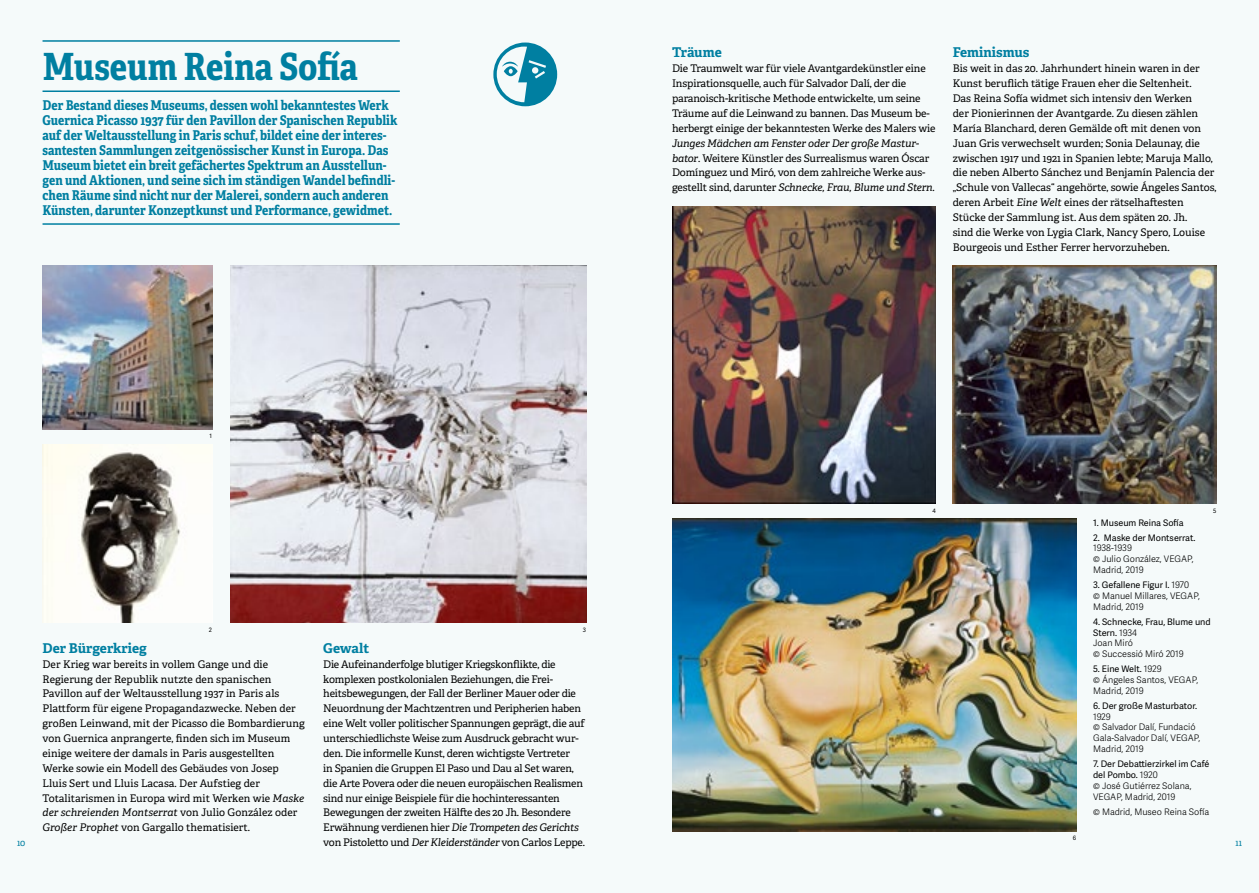
<style>
.page{position:relative;width:1259px;height:893px;background:#f5fafa}
.page>*{position:absolute;margin:0;border:0;box-sizing:border-box;transform-origin:0 0}
.t1{font:700 37.5px "Adelle Condensed";color:#007fa1}
.t2{font:700 13.5px/15px "Adelle Condensed";color:#007fa1}
.t3{font:700 13.5px "Adelle";color:#007fa1}
.t4{font:10.5px/14.9px "Adelle";letter-spacing:-.01em;color:#000}
.t5{font:300 9px/10.8px "Adelle Sans";color:#000}
.t6{font:9px/10.8px "Adelle Sans";color:#000}
.t7{font:9px "Adelle";color:#007fa1}
.t8{font:6px "Adelle Sans";color:#000}
.s1{font-style:italic}
.s2{font-weight:400}
.s3{font-weight:300}
</style>
<div class="page">
<hr style="left:43px;top:90px;width:357px;height:2px;background:#007fa1">
<hr style="left:43px;top:40px;width:357px;height:2px;background:#007fa1">
<hr style="left:43px;top:223px;width:357px;height:2px;background:#007fa1">
<img style="left:230px;top:266px;width:356px;height:357px">
<img style="left:672px;top:519px;width:404px;height:312px">
<img style="left:43px;top:266px;width:169px;height:163px">
<img style="left:43px;top:444px;width:137px;height:179px">
<img style="left:672px;top:206px;width:263px;height:298px">
<img style="left:952px;top:266px;width:264px;height:238px">
<svg style="left:493px;top:43px;width:64px;height:63px"></svg>
<h1 class="t1" style="left:43px;top:39px;width:317px">Museum Reina Sofía</h1>
<p class="t2" style="left:43px;top:97px;width:356px">Der Bestand dieses Museums, dessen wohl bekanntestes Werk Guernica Picasso 1937 für den Pavillon der Spanischen Republik auf der Weltausstellung in Paris schuf, bildet eine der interes&shy;santesten Sammlungen zeitgenössischer Kunst in Europa. Das Museum bietet ein breit gefächertes Spektrum an Ausstellun&shy;gen und Aktionen, und seine sich im ständigen Wandel befindli&shy;chen Räume sind nicht nur der Malerei, sondern auch anderen Künsten, darunter Konzeptkunst und Performance, gewidmet.</p>
<p class="t8" style="left:209px;top:432px;width:4px">1</p>
<p class="t3" style="left:672px;top:44px;width:51px">Träume</p>
<p class="t4" style="left:672px;top:61px;width:265px">Die Traumwelt war für viele Avantgardekünstler eine Inspirationsquelle, auch für Salvador Dalí, der die paranoisch-kritische Methode entwickelte, um seine Träume auf die Leinwand zu bannen. Das Museum be&shy;herbergt einige der bekanntesten Werke des Malers wie</p>
<p class="t4" style="left:672px;top:136px;width:264px"><span class="s1">Junges Mädchen am Fenster oder Der große Mastur&shy;bator</span>. Weitere Künstler des Surrealismus waren Óscar Domínguez und Miró, von dem zahlreiche Werke aus&shy;gestellt sind, darunter <span class="s1">Schnecke, Frau, Blume und Stern.</span></p>
<p class="t3" style="left:952px;top:44px;width:78px">Feminismus</p>
<p class="t4" style="left:952px;top:61px;width:265px">Bis weit in das 20. Jahrhundert hinein waren in der Kunst beruflich tätige Frauen eher die Seltenheit.<br>Das Reina Sofía widmet sich intensiv den Werken<br>der Pionierinnen der Avantgarde. Zu diesen zählen María Blanchard, deren Gemälde oft mit denen von Juan Gris verwechselt wurden; Sonia Delaunay, die zwischen 1917 und 1921 in Spanien lebte; Maruja Mallo, die neben Alberto Sánchez und Benjamín Palencia der „Schule von Vallecas“ angehörte, sowie Ángeles Santos, deren Arbeit <span class="s1">Eine Welt</span> eines der rätselhaftesten Stücke der Sammlung ist. Aus dem späten 20. Jh.<br>sind die Werke von Lygia Clark, Nancy Spero, Louise Bourgeois und Esther Ferrer hervorzuheben.</p>
<p class="t8" style="left:932px;top:506px;width:5px">4</p>
<p class="t8" style="left:1213px;top:506px;width:5px">5</p>
<p class="t6" style="left:1093px;top:517px;width:92px">1. Museum Reina Sofía</p>
<p class="t6" style="left:1093px;top:532px;width:104px">2. Maske der Montserrat.</p>
<p class="t5" style="left:1093px;top:542px;width:102px">1938-1939<br>© Julio González, VEGAP,<br>Madrid, 2019</p>
<p class="t5" style="left:1093px;top:579px;width:108px"><span class="s2">3. Gefallene Figur I.</span> 1970<br>© Manuel Millares, VEGAP,<br>Madrid, 2019</p>
<p class="t6" style="left:1093px;top:616px;width:119px">4. Schnecke, Frau, Blume und<br>Stern. <span class="s3">1934<br>Joan Miró<br>© Successió Miró 2019</span></p>
<p class="t5" style="left:1093px;top:663px;width:107px"><span class="s2">5. Eine Welt.</span> 1929<br>© Ángeles Santos, VEGAP,<br>Madrid, 2019</p>
<p class="t6" style="left:1093px;top:700px;width:105px">6. Der große Masturbator.</p>
<p class="t5" style="left:1093px;top:711px;width:109px">1929<br>© Salvador Dalí, Fundació<br>Gala-Salvador Dalí, VEGAP,<br>Madrid, 2019</p>
<p class="t5" style="left:1093px;top:758px;width:118px"><span class="s2">7. Der Debattierzirkel im Café del Pombo.</span> 1920<br>© José Gutiérrez Solana,<br>VEGAP, Madrid, 2019</p>
<p class="t5" style="left:1093px;top:806px;width:118px">© Madrid, Museo Reina Sofía</p>
<p class="t8" style="left:209px;top:625px;width:5px">2</p>
<p class="t8" style="left:583px;top:625px;width:5px">3</p>
<p class="t3" style="left:43px;top:639px;width:106px">Der Bürgerkrieg</p>
<p class="t4" style="left:43px;top:657px;width:264px">Der Krieg war bereits in vollem Gange und die Regierung der Republik nutzte den spanischen Pavillon auf der Weltausstellung 1937 in Paris als Plattform für eigene Propagandazwecke. Neben der großen Leinwand, mit der Picasso die Bombardierung von Guernica anprangerte, finden sich im Museum einige weitere der damals in Paris ausgestellten Werke sowie ein Modell des Gebäudes von Josep Lluis Sert und Lluis Lacasa. Der Aufstieg der Totalitarismen in Europa wird mit Werken wie <span class="s1">Maske der schreienden Montserrat</span> von Julio González oder <span class="s1">Großer Prophet</span> von Gargallo thematisiert.</p>
<p class="t3" style="left:323px;top:639px;width:47px">Gewalt</p>
<p class="t4" style="left:323px;top:657px;width:263px">Die Aufeinanderfolge blutiger Kriegskonflikte, die komplexen postkolonialen Beziehungen, die Frei&shy;heitsbewegungen, der Fall der Berliner Mauer oder die Neuordnung der Machtzentren und Peripherien haben eine Welt voller politischer Spannungen geprägt, die auf unterschiedlichste Weise zum Ausdruck gebracht wur&shy;den. Die informelle Kunst, deren wichtigste Vertreter<br>in Spanien die Gruppen El Paso und Dau al Set waren, die Arte Povera oder die neuen europäischen Realismen sind nur einige Beispiele für die hochinteressanten Bewegungen der zweiten Hälfte des 20 Jh. Besondere Erwähnung verdienen hier <span class="s1">Die Trompeten des Gerichts </span>von Pistoletto und <span class="s1">Der Kleiderständer</span> von Carlos Leppe.</p>
<p class="t8" style="left:1072px;top:834px;width:5px">6</p>
<p class="t7" style="left:17px;top:837px;width:10px">10</p>
<p class="t7" style="left:1235px;top:837px;width:8px">11</p>
</div>
